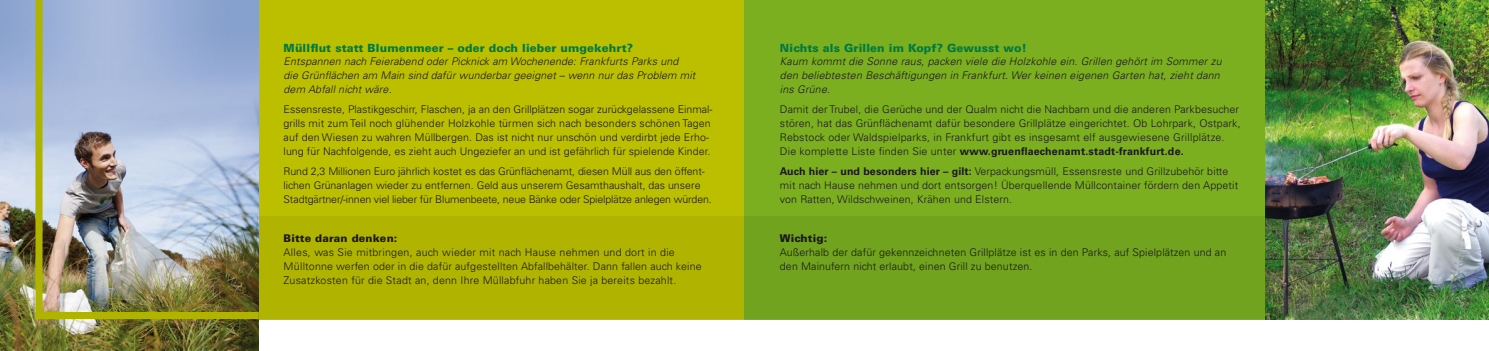
<style>
.page{position:relative;width:1489px;height:351px;background:#fff}
.page>*{position:absolute;margin:0;border:0;box-sizing:border-box;transform-origin:0 0}
.t1{font:900 11.25px "Univers";letter-spacing:.01em;color:#007a42}
.t2{font:300 10.62px/13.8px "Univers CE";letter-spacing:.01em;color:#1a171c}
.t3{font:300 10.62px/13.8px "Univers";letter-spacing:.01em;color:#1a171c}
.t4{font:italic 300 10.62px/13.8px "Univers";letter-spacing:.01em;color:#1a171c}
.t5{font:900 10.62px "Univers";letter-spacing:.02em;color:#1a171c}
.s1{font-family:"Univers";font-weight:700}
</style>
<div class="page">
<img style="left:0;top:0;width:259px;height:351px">
<div style="left:259px;top:0;width:485px;height:319px;background:#bcbf00"></div>
<div style="left:744px;top:0;width:526px;height:319px;background:#7baf1f"></div>
<div style="left:259px;top:216px;width:485px;height:103px;background:#b0b400"></div>
<div style="left:744px;top:216px;width:521px;height:103px;background:#71a31e"></div>
<img style="left:1265px;top:0;width:223px;height:319px">
<img style="left:35px;top:0;width:224px;height:319px">
<p class="t1" style="left:283px;top:40px;width:351px">Müllflut statt Blumenmeer – oder doch lieber umgekehrt?</p>
<p class="t4" style="left:283px;top:55px;width:413px">Entspannen nach Feierabend oder Picknick am Wochenende: Frankfurts Parks und die Grünflächen am Main sind dafür wunderbar geeignet – wenn nur das Problem mit dem Abfall nicht wäre.</p>
<p class="t2" style="left:283px;top:103px;width:430px">Essensreste, Plastikgeschirr, Flaschen, ja an den Grillplätzen sogar zurückgelassene Einmal&shy;grills mit zum Teil noch glühender Holzkohle türmen sich nach besonders schönen Tagen auf den Wiesen zu wahren Müllbergen. Das ist nicht nur unschön und verdirbt jede Erho&shy;lung für Nachfolgende, es zieht auch Ungeziefer an und ist gefährlich für spielende Kinder.</p>
<p class="t2" style="left:283px;top:165px;width:429px">Rund 2,3 Millionen Euro jährlich kostet es das Grünflächenamt, diesen Müll aus den öffent&shy;lichen Grünanlagen wieder zu entfernen. Geld aus unserem Gesamthaushalt, das unsere<br>Stadtgärtner/-innen viel lieber für Blumenbeete, neue Bänke oder Spielplätze anlegen würden.</p>
<p class="t5" style="left:283px;top:232px;width:115px">Bitte daran denken:</p>
<p class="t3" style="left:283px;top:245px;width:419px">Alles, was Sie mitbringen, auch wieder mit nach Hause nehmen und dort in die<br>Mülltonne werfen oder in die dafür aufgestellten Abfallbehälter. Dann fallen auch keine<br>Zusatzkosten für die Stadt an, denn Ihre Müllabfuhr haben Sie ja bereits bezahlt.</p>
<p class="t1" style="left:780px;top:40px;width:248px">Nichts als Grillen im Kopf? Gewusst wo!</p>
<p class="t4" style="left:780px;top:55px;width:443px">Kaum kommt die Sonne raus, packen viele die Holzkohle ein. Grillen gehört im Sommer zu den beliebtesten Beschäftigungen in Frankfurt. Wer keinen eigenen Garten hat, zieht dann ins Grüne.</p>
<p class="t2" style="left:780px;top:103px;width:462px">Damit der Trubel, die Gerüche und der Qualm nicht die Nachbarn und die anderen Parkbesucher stören, hat das Grünflächenamt dafür besondere Grillplätze eingerichtet. Ob Lohrpark, Ostpark, Rebstock oder Waldspielparks, in Frankfurt gibt es insgesamt elf ausgewiesene Grillplätze.<br>Die komplette Liste finden Sie unter <span class="s1">www.gruenflaechenamt.stadt-frankfurt.de.</span></p>
<p class="t2" style="left:780px;top:165px;width:460px"><span class="s1">Auch hier – und besonders hier – gilt:</span> Verpackungsmüll, Essensreste und Grillzubehör bitte mit nach Hause nehmen und dort entsorgen! Überquellende Müllcontainer fördern den Appetit von Ratten, Wildschweinen, Krähen und Elstern.</p>
<p class="t5" style="left:780px;top:232px;width:49px">Wichtig:</p>
<p class="t3" style="left:780px;top:245px;width:448px">Außerhalb der dafür gekennzeichneten Grillplätze ist es in den Parks, auf Spielplätzen und an den Mainufern nicht erlaubt, einen Grill zu benutzen.</p>
</div>
